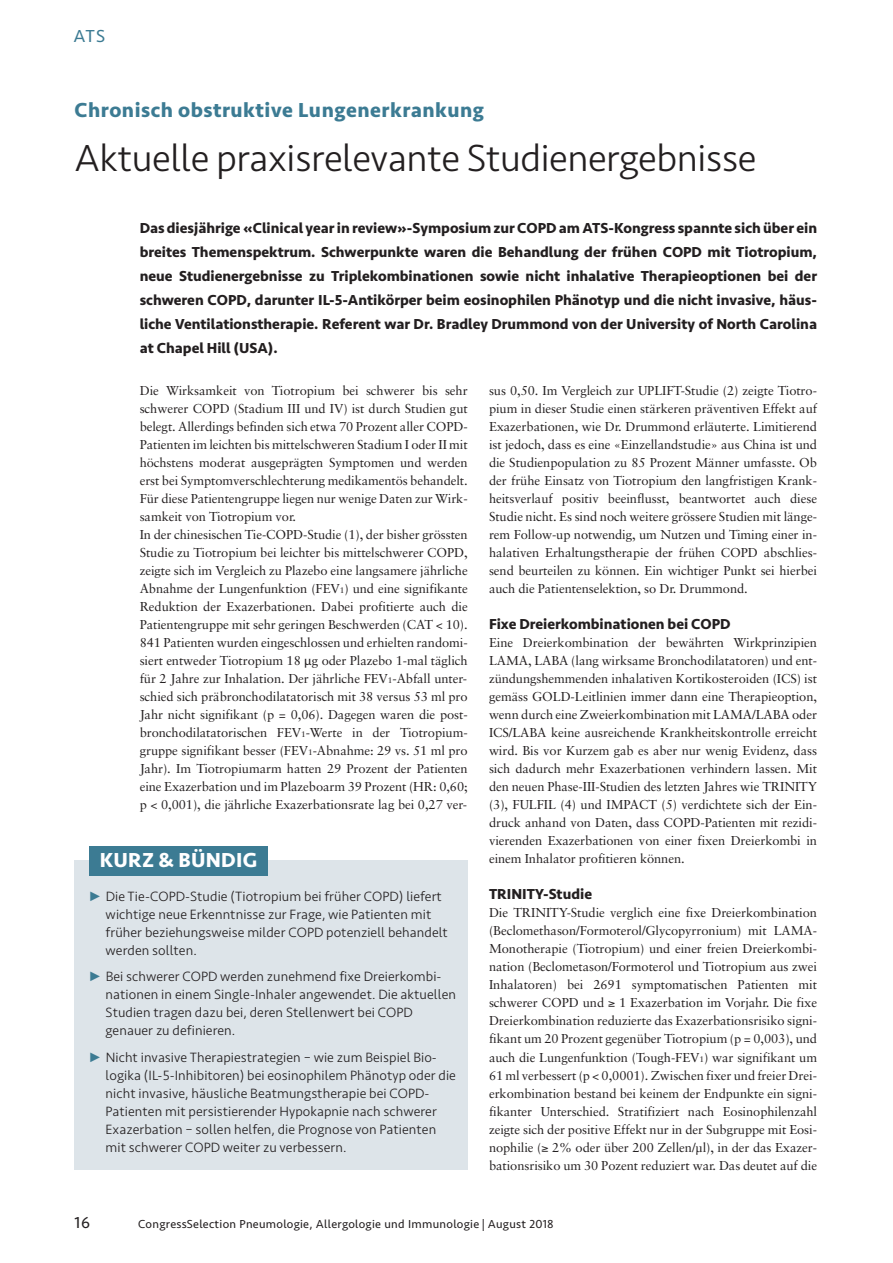
<style>
.page{position:relative;width:893px;height:1263px;background:#fff}
.page>*{position:absolute;margin:0;border:0;box-sizing:border-box;transform-origin:0 0}
.t1{font:300 39px "Seravek";letter-spacing:-.01em;color:#231f20}
.t2{font:700 21px "Seravek";letter-spacing:.025em;color:#3c7b93}
.t3{font:700 21px "Seravek";letter-spacing:.01em;color:#fff}
.t4{font:18px "Seravek";color:#3c7b93}
.t5{font:16.5px "Seravek";color:#231f20}
.t6{font:700 15px/24px "Seravek";color:#231f20;text-align:justify}
.t7{font:300 13.95px/18px "Seravek";letter-spacing:.005em;color:#231f20}
.t8{font:12.9px/18px "Sabon";letter-spacing:-.005em;color:#231f20;text-align:justify}
.t9{font:12px "Seravek";letter-spacing:.025em;color:#231f20}
.s1{font-size:8.1px}
.s2{font-family:"Seravek"}
</style>
<div class="page">
<div style="left:74px;top:860px;width:394px;height:309px;background:#dde4e9"></div>
<div style="left:89px;top:846px;width:179px;height:29px;background:#3c7b93"></div>
<h3 class="t4" style="left:73px;top:22px;width:33px">ATS</h3>
<h2 class="t2" style="left:74px;top:93px;width:411px">Chronisch obstruktive Lungenerkrankung</h2>
<h1 class="t1" style="left:74px;top:135px;width:684px">Aktuelle praxisrelevante Studienergebnisse</h1>
<p class="t6" style="left:140px;top:215px;width:679px">Das diesjährige«Clinical yearin review»-Symposium zurCOPDam ATS-Kongress spannte sich über ein breites Themenspektrum. Schwerpunkte waren die Behandlung der frühen COPD mit Tiotropium, neue Studienergebnisse zu Triplekombinationen sowie nicht inhalative Therapieoptionen bei der schweren COPD, darunter IL-5-Antikörper beim eosinophilen Phänotyp und die nicht invasive, häus&shy;liche Ventilationstherapie. Referent war Dr. Bradley Drummond von der University of North Carolina at Chapel Hill (USA).</p>
<p class="t8" style="left:140px;top:383px;width:330px;text-align:left">Die Wirksamkeit von Tiotropium bei schwerer bis sehr schwerer COPD (Stadium III und IV) ist durch Studien gut belegt. Allerdings befinden sich etwa 70 Prozent aller COPD-Patienten im leichten bis mittelschweren Stadium I oder II mit höchstens moderat ausgeprägten Symptomen und werden erst bei Symptomverschlechterung medikamentös behandelt.<br>Für diese Patientengruppe liegen nur wenige Daten zur Wirk&shy;samkeit von Tiotropium vor.<br>In der chinesischen Tie-COPD-Studie (1), der bisher grössten Studie zu Tiotropium bei leichter bis mittelschwerer COPD, zeigte sich im Vergleich zu Plazebo eine langsamere jährliche Abnahme der Lungenfunktion (FEV<span class="s1">1</span>) und eine signifikante Reduktion der Exazerbationen. Dabei profitierte auch die Patientengruppe mit sehr geringen Beschwerden (CAT &lt; 10).<br>841 Patienten wurden eingeschlossen und erhielten randomi&shy;siert entweder Tiotropium 18 <span class="s2">µ</span>g oder Plazebo 1-mal täglich für 2 Jahre zur Inhalation. Der jährliche FEV<span class="s1">1</span>-Abfall unter&shy;schied sich präbronchodilatatorisch mit 38 versus 53 ml pro Jahr nicht signifikant (p = 0,06). Dagegen waren die post&shy;bronchodilatatorischen FEV<span class="s1">1</span>-Werte in der Tiotropium&shy;gruppe signifikant besser (FEV<span class="s1">1</span>-Abnahme: 29 vs. 51 ml pro Jahr). Im Tiotropiumarm hatten 29 Prozent der Patienten eine Exazerbation und im Plazeboarm 39 Prozent (HR: 0,60; p &lt; 0,001), die jährliche Exazerbationsrate lag bei 0,27 ver-</p>
<p class="t8" style="left:489px;top:383px;width:330px">sus 0,50. Im Vergleich zur UPLIFT-Studie (2) zeigte Tiotro&shy;pium in dieser Studie einen stärkeren präventiven Effekt auf Exazerbationen, wie Dr. Drummond erläuterte. Limitierend ist jedoch, dass es eine «Einzellandstudie» aus China ist und die Studienpopulation zu 85 Prozent Männer umfasste. Ob der frühe Einsatz von Tiotropium den langfristigen Krank&shy;heitsverlauf positiv beeinflusst, beantwortet auch diese Studie nicht. Es sind noch weitere grössere Studien mit länge&shy;rem Follow-up notwendig, um Nutzen und Timing einer in&shy;halativen Erhaltungstherapie der frühen COPD abschlies&shy;send beurteilen zu können. Ein wichtiger Punkt sei hierbei auch die Patientenselektion, so Dr. Drummond.</p>
<p class="t6" style="left:489px;top:612px;width:243px">Fixe Dreierkombinationen bei COPD</p>
<p class="t8" style="left:489px;top:635px;width:330px">Eine Dreierkombination der bewährten Wirkprinzipien LAMA, LABA (lang wirksame Bronchodilatatoren) und ent&shy;zündungshemmenden inhalativen Kortikosteroiden (ICS) ist gemäss GOLD-Leitlinien immer dann eine Therapieoption, wenn durch eine Zweierkombination mit LAMA/LABA oder ICS/LABA keine ausreichende Krankheitskontrolle erreicht wird. Bis vor Kurzem gab es aber nur wenig Evidenz, dass sich dadurch mehr Exazerbationen verhindern lassen. Mit den neuen Phase-III-Studien des letzten Jahres wie TRINITY (3), FULFIL (4) und IMPACT (5) verdichtete sich der Ein&shy;druck anhand von Daten, dass COPD-Patienten mit rezidi&shy;vierenden Exazerbationen von einer fixen Dreierkombi in einem Inhalator profitieren können.</p>
<p class="t6" style="left:489px;top:882px;width:105px">TRINITY-Studie</p>
<p class="t8" style="left:489px;top:905px;width:330px">Die TRINITY-Studie verglich eine fixe Dreierkombination (Beclomethason/Formoterol/Glycopyrronium) mit LAMA-Monotherapie (Tiotropium) und einer freien Dreierkombi&shy;nation (Beclometason/Formoterol und Tiotropium aus zwei Inhalatoren) bei 2691 symptomatischen Patienten mit schwerer COPD und ≥ 1 Exazerbation im Vorjahr. Die fixe Dreierkombination reduzierte das Exazerbationsrisiko signi&shy;fikant um 20 Prozent gegenüber Tiotropium (p = 0,003), und auch die Lungenfunktion (Tough-FEV<span class="s1">1</span>) war signifikant um 61 ml verbessert (p &lt; 0,0001). Zwischen fixer und freier Drei&shy;erkombination bestand bei keinem der Endpunkte ein signi&shy;fikanter Unterschied. Stratifiziert nach Eosinophilenzahl zeigte sich der positive Effekt nur in der Subgruppe mit Eosi&shy;nophilie (≥ 2% oder über 200 Zellen/µl), in der das Exazer&shy;bationsrisiko um 30 Pozent reduziert war. Das deutet auf die</p>
<h2 class="t3" style="left:100px;top:843px;width:159px">KURZ &amp; BÜNDIG</h2>
<p class="t7" style="left:106px;top:887px;width:344px">Die Tie-COPD-Studie (Tiotropium bei früher COPD) liefert wichtige neue Erkenntnisse zur Frage, wie Patienten mit früher beziehungsweise milder COPD potenziell behandelt werden sollten.</p>
<p class="t7" style="left:106px;top:968px;width:352px">Bei schwerer COPD werden zunehmend fixe Dreierkombi&shy;nationen in einem Single-Inhaler angewendet. Die aktuellen Studien tragen dazu bei, deren Stellenwert bei COPD genauer zu definieren.</p>
<p class="t7" style="left:106px;top:1048px;width:352px">Nicht invasive Therapiestrategien – wie zum Beispiel Bio&shy;logika (IL-5-Inhibitoren) bei eosinophilem Phänotyp oder die nicht invasive, häusliche Beatmungstherapie bei COPD-Patienten mit persistierender Hypokapnie nach schwerer Exazerbation – sollen helfen, die Prognose von Patienten mit schwerer COPD weiter zu verbessern.</p>
<p class="t5" style="left:74px;top:1209px;width:17px">16</p>
<p class="t9" style="left:138px;top:1214px;width:417px">CongressSelection Pneumologie, Allergologie und Immunologie | August 2018</p>
</div>
